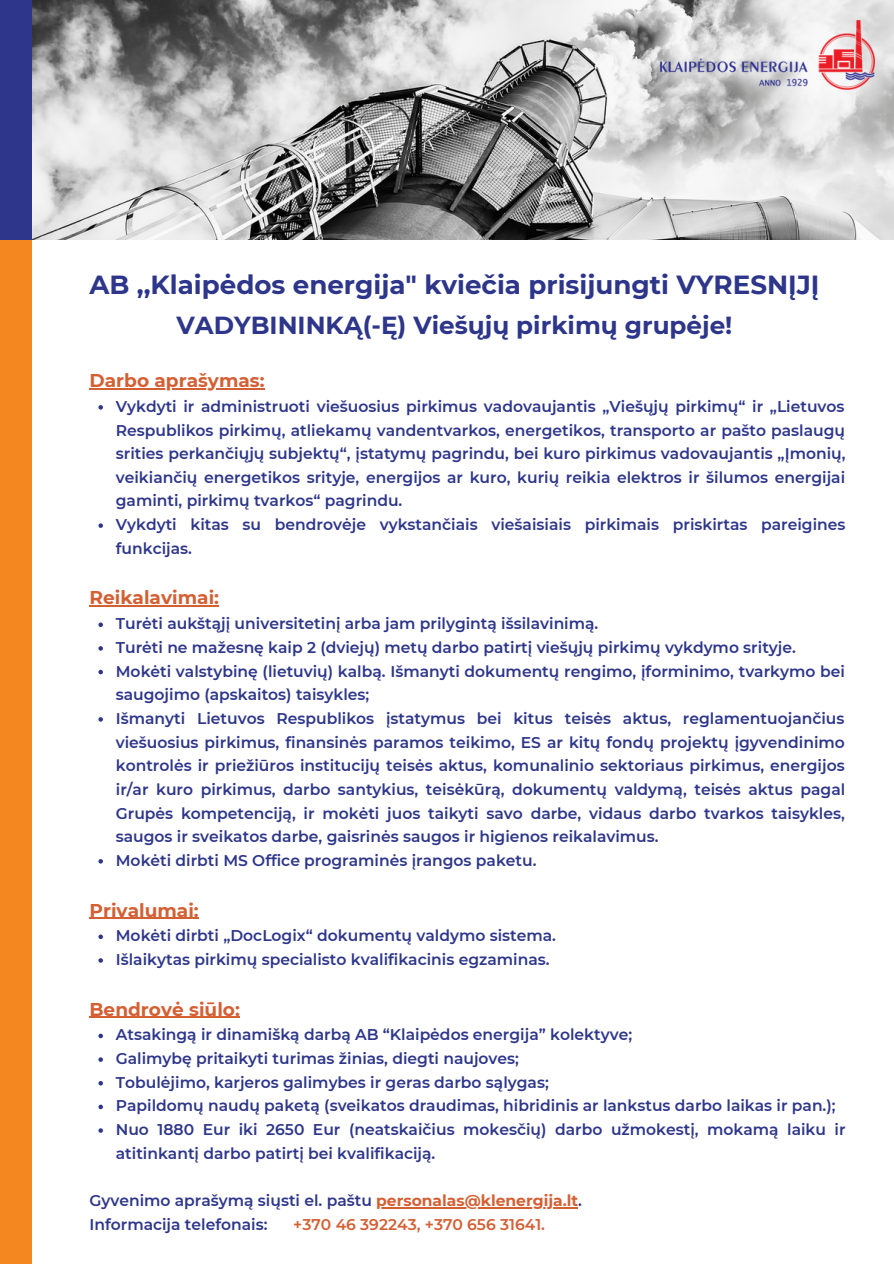
<style>
.page{position:relative;width:894px;height:1264px;background:#fff}
.page>*{position:absolute;margin:0;border:0;box-sizing:border-box;transform-origin:0 0}
.t1{font:700 26.1px "Montserrat";color:#2d368a}
.t2{font:700 24.6px "Montserrat";color:#2d368a}
.t3{font:700 18.45px "Montserrat";color:#d45f33}
.t4{font:600 15.45px/23.7px "Montserrat";color:#2d368a}
.t5{font:600 15.45px "Montserrat";color:#d45f33}
.s1{font-weight:700;color:#d45f33}
</style>
<div class="page">
<img style="left:32px;top:0;width:861px;height:239px">
<div style="left:0;top:0;width:32px;height:240px;background:#2d368a"></div>
<div style="left:0;top:240px;width:32px;height:1023px;background:#f48720"></div>
<img style="left:660px;top:20px;width:214px;height:69px">
<svg style="left:98px;top:405px;width:5px;height:4px"></svg>
<svg style="left:98px;top:523px;width:5px;height:5px"></svg>
<svg style="left:98px;top:622px;width:5px;height:5px"></svg>
<svg style="left:98px;top:646px;width:5px;height:4px"></svg>
<svg style="left:98px;top:670px;width:5px;height:4px"></svg>
<svg style="left:98px;top:717px;width:5px;height:4px"></svg>
<svg style="left:98px;top:859px;width:5px;height:4px"></svg>
<svg style="left:98px;top:934px;width:5px;height:5px"></svg>
<svg style="left:98px;top:958px;width:5px;height:4px"></svg>
<svg style="left:98px;top:1033px;width:5px;height:5px"></svg>
<svg style="left:98px;top:1057px;width:5px;height:4px"></svg>
<svg style="left:98px;top:1081px;width:5px;height:4px"></svg>
<svg style="left:98px;top:1104px;width:5px;height:5px"></svg>
<svg style="left:98px;top:1128px;width:5px;height:4px"></svg>
<hr style="left:89px;top:388px;width:175px;height:1px;background:#d45f33">
<hr style="left:89px;top:605px;width:130px;height:1px;background:#d45f33">
<hr style="left:89px;top:917px;width:110px;height:1px;background:#d45f33">
<hr style="left:89px;top:1016px;width:151px;height:1px;background:#d45f33">
<hr style="left:376px;top:1207px;width:202px;height:1px;background:#d45f33">
<h1 class="t1" style="left:89px;top:269px;width:731px">AB ,,Klaipėdos energija" kviečia prisijungti VYRESNĮJĮ</h1>
<h2 class="t2" style="left:176px;top:310px;width:557px">VADYBININKĄ(-Ę) Viešųjų pirkimų grupėje!</h2>
<p class="t3" style="left:89px;top:369px;width:177px">Darbo aprašymas:</p>
<p class="t4" style="left:116px;top:394px;width:731px">Vykdyti ir administruoti viešuosius pirkimus vadovaujantis „Viešųjų pirkimų“ ir „Lietuvos Respublikos pirkimų, atliekamų vandentvarkos, energetikos, transporto ar pašto paslaugų srities perkančiųjų subjektų“, įstatymų pagrindu, bei kuro pirkimus vadovaujantis „Įmonių, veikiančių energetikos srityje, energijos ar kuro, kurių reikia elektros ir šilumos energijai gaminti, pirkimų tvarkos“ pagrindu.<br>Vykdyti kitas su bendrovėje vykstančiais viešaisiais pirkimais priskirtas pareigines funkcijas.</p>
<p class="t3" style="left:89px;top:586px;width:131px">Reikalavimai:</p>
<p class="t4" style="left:116px;top:612px;width:730px">Turėti aukštąjį universitetinį arba jam prilygintą išsilavinimą.<br>Turėti ne mažesnę kaip 2 (dviejų) metų darbo patirtį viešųjų pirkimų vykdymo srityje.<br>Mokėti valstybinę (lietuvių) kalbą. Išmanyti dokumentų rengimo, įforminimo, tvarkymo bei saugojimo (apskaitos) taisykles;<br>Išmanyti Lietuvos Respublikos įstatymus bei kitus teisės aktus, reglamentuojančius viešuosius pirkimus, finansinės paramos teikimo, ES ar kitų fondų projektų įgyvendinimo kontrolės ir priežiūros institucijų teisės aktus, komunalinio sektoriaus pirkimus, energijos ir/ar kuro pirkimus, darbo santykius, teisėkūrą, dokumentų valdymą, teisės aktus pagal Grupės kompetenciją, ir mokėti juos taikyti savo darbe, vidaus darbo tvarkos taisykles, saugos ir sveikatos darbe, gaisrinės saugos ir higienos reikalavimus.<br>Mokėti dirbti MS Office programinės įrangos paketu.</p>
<p class="t3" style="left:89px;top:898px;width:111px">Privalumai:</p>
<p class="t4" style="left:116px;top:923px;width:441px">Mokėti dirbti „DocLogix“ dokumentų valdymo sistema.<br>Išlaikytas pirkimų specialisto kvalifikacinis egzaminas.</p>
<p class="t3" style="left:89px;top:997px;width:152px">Bendrovė siūlo:</p>
<p class="t4" style="left:116px;top:1023px;width:731px">Atsakingą ir dinamišką darbą AB “Klaipėdos energija” kolektyve;<br>Galimybę pritaikyti turimas žinias, diegti naujoves;<br>Tobulėjimo, karjeros galimybes ir geras darbo sąlygas;<br>Papildomų naudų paketą (sveikatos draudimas, hibridinis ar lankstus darbo laikas ir pan.); Nuo 1880 Eur iki 2650 Eur (neatskaičius mokesčių) darbo užmokestį, mokamą laiku ir atitinkantį darbo patirtį bei kvalifikaciją.</p>
<p class="t4" style="left:89px;top:1188px;width:494px">Gyvenimo aprašymą siųsti el. paštu <span class="s1">personalas@klenergija.lt</span>.<br>Informacija telefonais:</p>
<p class="t5" style="left:293px;top:1214px;width:253px">+370 46 392243, +370 656 31641.</p>
</div>
